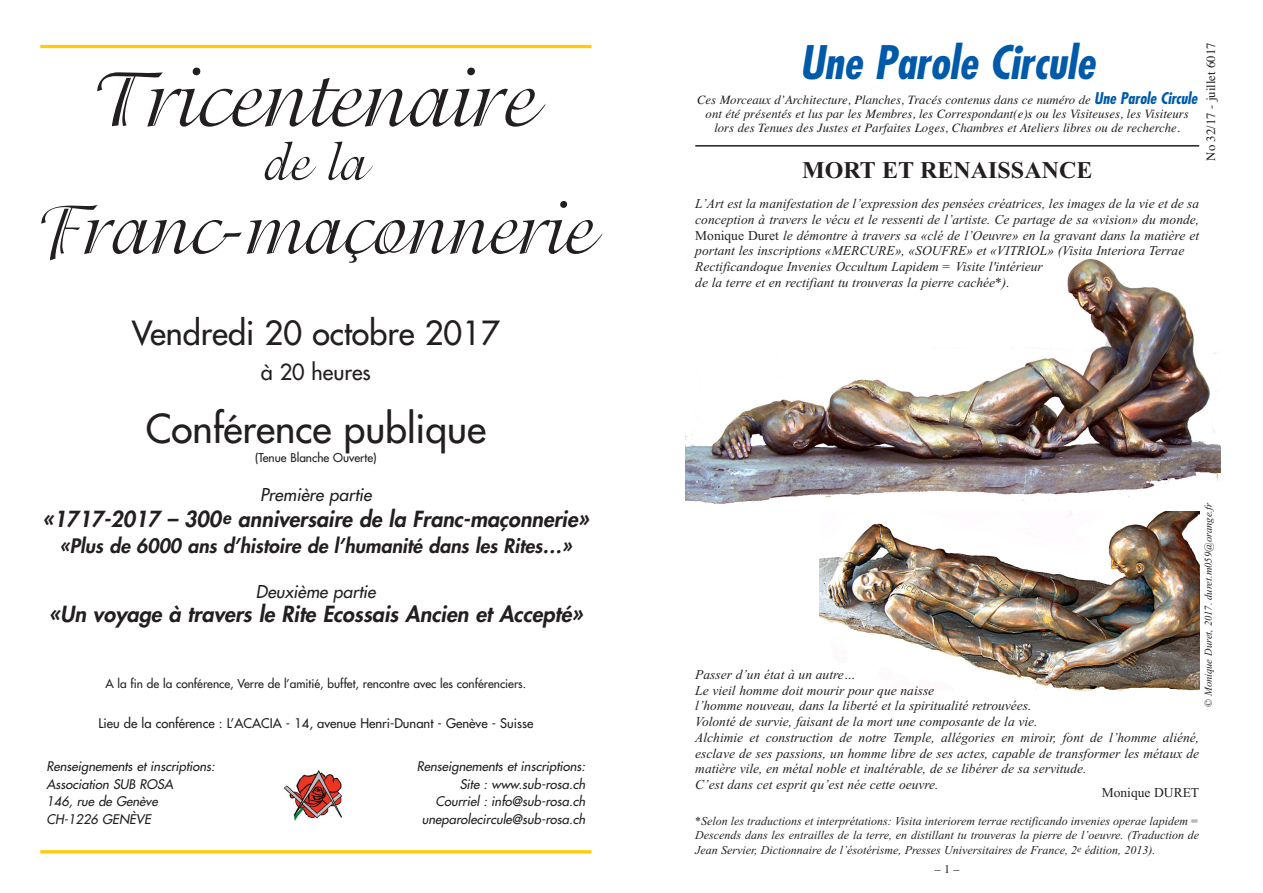
<style>
.page{position:relative;width:1263px;height:893px;background:#fff}
.page>*{position:absolute;margin:0;border:0;box-sizing:border-box;transform-origin:0 0}
.t1{font:84.3px "Isadora";color:#231f20}
.t2{font:75.6px "Isadora";color:#231f20}
.t3{font:51.9px "Isadora";color:#231f20}
.t4{font:italic 700 condensed 45px "Futura";color:#005aaa}
.t5{font:38.85px "Futura";color:#231f20}
.t6{font:32.4px "Futura";color:#231f20}
.t7{font:700 24px "Times New Roman";color:#231f20}
.t8{font:italic 800 21.6px "Futura";color:#231f20}
.t9{font:21.6px "Futura";color:#231f20}
.t10{font:italic 800 19.5px "Futura";color:#231f20}
.t11{font:italic 17.25px "Futura";color:#231f20}
.t12{font:italic 13.5px/15.8px "Times New Roman";color:#231f20}
.t13{font:13.5px "Times New Roman";color:#231f20}
.t14{font:italic 12.9px/17.7px "Futura";color:#231f20}
.t15{font:12.9px "Futura";color:#231f20}
.t16{font:italic 12.75px/14.2px "Times";color:#231f20;text-align:center}
.t17{font:12.75px "Times";color:#231f20}
.t18{font:italic 12px/14.4px "Times New Roman";color:#231f20;text-align:justify}
.t19{font:12px "Times";color:#231f20}
.t20{font:11.85px "Futura";color:#231f20}
.t21{font:italic 10.5px "Times New Roman";color:#231f20}
.s1{font-family:"Futura";font-weight:700;font-stretch:condensed;font-size:15.75px;color:#005aaa}
.s2{font-style:normal}
.s3{font-size:9.6px}
</style>
<div class="page">
<hr style="left:40px;top:850px;width:551px;height:3px;background:#ffcb04">
<img style="left:283px;top:770px;width:60px;height:51px">
<hr style="left:40px;top:45px;width:551px;height:3px;background:#ffcb04">
<img style="left:819px;top:511px;width:380px;height:179px">
<img style="left:685px;top:258px;width:536px;height:246px">
<hr style="left:695px;top:145px;width:504px;height:2px;background:#231f20">
<h1 class="t1" style="left:94px;top:64px;width:445px">Tricentenaire</h1>
<h3 class="t3" style="left:264px;top:142px;width:105px">de la</h3>
<h2 class="t2" style="left:37px;top:198px;width:560px">Franc-maçonnerie</h2>
<h3 class="t6" style="left:132px;top:317px;width:369px">Vendredi 20 octobre 2017</h3>
<h3 class="t9" style="left:261px;top:361px;width:112px">à 20 heures</h3>
<h3 class="t5" style="left:146px;top:409px;width:342px">Conférence publique</h3>
<p class="t20" style="left:255px;top:452px;width:123px">(Tenue Blanche Ouverte)</p>
<p class="t11" style="left:260px;top:486px;width:116px">Première partie</p>
<h3 class="t8" style="left:43px;top:509px;width:551px">«1717-2017 – 300<sup>e</sup> anniversaire de la Franc-maçonnerie»</h3>
<h3 class="t10" style="left:60px;top:536px;width:517px">«Plus de 6000 ans d’histoire de l’humanité dans les Rites…»</h3>
<p class="t11" style="left:256px;top:583px;width:124px">Deuxième partie</p>
<h3 class="t8" style="left:49px;top:604px;width:539px">«Un voyage à travers le Rite Ecossais Ancien et Accepté»</h3>
<p class="t20" style="left:105px;top:678px;width:422px">A la fin de la conférence, Verre de l’amitié, buffet, rencontre avec les conférenciers.</p>
<p class="t15" style="left:98px;top:717px;width:436px">Lieu de la conférence : L’ACACIA - 14, avenue Henri-Dunant - Genève - Suisse</p>
<p class="t14" style="left:46px;top:758px;width:172px">Renseignements et inscriptions:<br>Association SUB ROSA<br>146, rue de Genève<br>CH-1226 GENÈVE</p>
<p class="t14" style="left:417px;top:758px;width:172px;text-align:right">Renseignements et inscriptions:<br>Site : www.sub-rosa.ch<br>Courriel : info@sub-rosa.ch uneparolecircule@sub-rosa.ch</p>
<h3 class="t4" style="left:800px;top:43px;width:304px">Une Parole Circule</h3>
<p class="t17" style="left:1206px;top:161px;width:120px;rotate:-90deg">No 32/17 - juillet 6017</p>
<p class="t16" style="left:697px;top:94px;width:504px">Ces Morceaux d’Architecture, Planches, Tracés contenus dans ce numéro de <span class="s1">Une Parole Circule </span>ont été présentés et lus par les Membres, les Correspondant(e)s ou les Visiteuses, les Visiteurs lors des Tenues des Justes et Parfaites Loges, Chambres et Ateliers libres ou de recherche.</p>
<h3 class="t7" style="left:802px;top:156px;width:292px">MORT ET RENAISSANCE</h3>
<p class="t12" style="left:695px;top:197px;width:505px">L’Art est la manifestation de l’expression des pensées créatrices, les images de la vie et de sa conception à travers le vécu et le ressenti de l’artiste. Ce partage de sa «vision» du monde, <span class="s2">Monique Duret</span> le démontre à travers sa «clé de l’Oeuvre» en la gravant dans la matière et portant les inscriptions «MERCURE», «SOUFRE» et «VITRIOL» (Visita Interiora Terrae Rectificandoque Invenies Occultum Lapidem = Visite l'intérieur<br>de la terre et en rectifiant tu trouveras la pierre cachée*).</p>
<p class="t21" style="left:1204px;top:707px;width:206px;rotate:-90deg">© Monique Duret, 2017. duret.m059@orange.fr</p>
<p class="t12" style="left:695px;top:668px;width:505px">Passer d’un état à un autre…<br>Le vieil homme doit mourir pour que naisse<br>l’homme nouveau, dans la liberté et la spiritualité retrouvées.<br>Volonté de survie, faisant de la mort une composante de la vie.<br>Alchimie et construction de notre Temple, allégories en miroir, font de l’homme aliéné, esclave de ses passions, un homme libre de ses actes, capable de transformer les métaux de matière vile, en métal noble et inaltérable, de se libérer de sa servitude.<br>C’est dans cet esprit qu’est née cette oeuvre.</p>
<p class="t13" style="left:1102px;top:788px;width:99px">Monique DURET</p>
<p class="t18" style="left:695px;top:815px;width:505px">*Selon les traductions et interprétations: Visita interiorem terrae rectificando invenies operae lapidem = Descends dans les entrailles de la terre, en distillant tu trouveras la pierre de l’oeuvre. (Traduction de Jean Servier, Dictionnaire de l’ésotérisme, Presses Universitaires de France, 2<span class="s3">e</span> édition, 2013).</p>
<p class="t19" style="left:935px;top:864px;width:26px">– 1 –</p>
</div>
